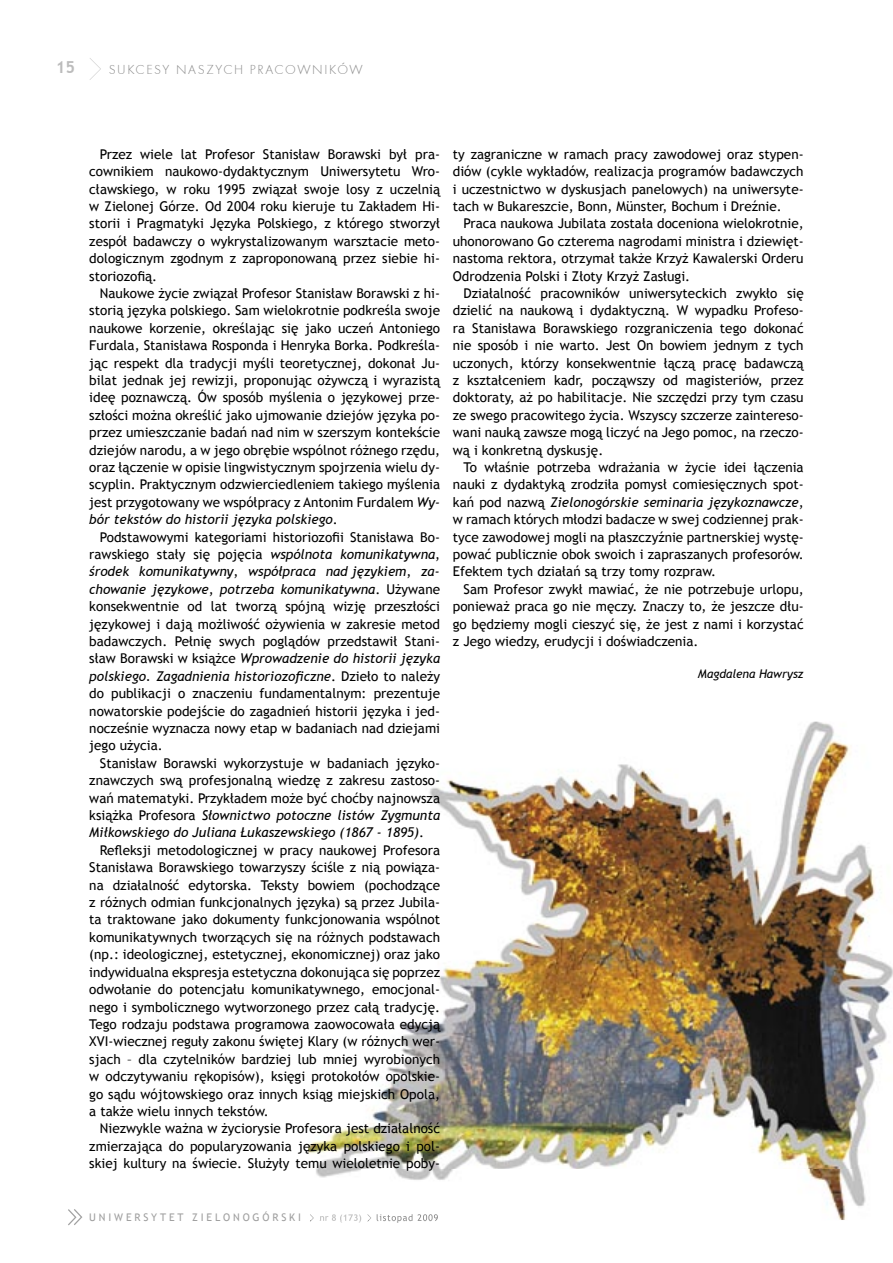
<style>
.page{position:relative;width:893px;height:1263px;background:#fff}
.page>*{position:absolute;margin:0;border:0;box-sizing:border-box;transform-origin:0 0}
.t1{font:700 16.5px "Trebuchet MS";color:#bcbcbc}
.t2{font:13.5px/17.4px "Trebuchet MS";color:#000;text-align:justify}
.t3{font:13.5px "Futura TEE Ligh";letter-spacing:.12em;color:#888}
.t4{font:italic 12px "Trebuchet MS";color:#000}
.t5{font:10.5px "Trebuchet MS";letter-spacing:.27em;color:#9f9f9f}
.s1{font-style:italic}
</style>
<div class="page">
<svg style="left:90px;top:58px;width:11px;height:22px"></svg>
<svg style="left:68px;top:1209px;width:14px;height:16px"></svg>
<img style="left:308px;top:722px;width:585px;height:498px">
<svg style="left:320px;top:1216px;width:4px;height:4px"></svg>
<img style="left:325px;top:1214px;width:36px;height:6px">
<img style="left:377px;top:1214px;width:35px;height:6px">
<img style="left:414px;top:1214px;width:24px;height:6px">
<svg style="left:310px;top:1214px;width:4px;height:8px"></svg>
<svg style="left:367px;top:1214px;width:4px;height:8px"></svg>
<p class="t1" style="left:56px;top:57px;width:21px">15</p>
<p class="t3" style="left:109px;top:61px;width:256px">SUKCESY NASZYCH PRACOWNIKÓW</p>
<p class="t2" style="left:89px;top:145px;width:352px;text-indent:11px">Przez wiele lat Profesor Stanisław Borawski był pra&shy;cownikiem naukowo-dydaktycznym Uniwersytetu Wro&shy;cławskiego, w roku 1995 związał swoje losy z uczelnią w Zielonej Górze. Od 2004 roku kieruje tu Zakładem Hi&shy;storii i Pragmatyki Języka Polskiego, z którego stworzył zespół badawczy o wykrystalizowanym warsztacie meto&shy;dologicznym zgodnym z zaproponowaną przez siebie hi&shy;storiozofią.</p>
<p class="t2" style="left:89px;top:285px;width:352px;text-indent:11px">Naukowe życie związał Profesor Stanisław Borawski z hi&shy;storią języka polskiego. Sam wielokrotnie podkreśla swoje naukowe korzenie, określając się jako uczeń Antoniego Furdala, Stanisława Rosponda i Henryka Borka. Podkreśla&shy;jąc respekt dla tradycji myśli teoretycznej, dokonał Ju&shy;bilat jednak jej rewizji, proponując ożywczą i wyrazistą ideę poznawczą. Ów sposób myślenia o językowej prze&shy;szłości można określić jako ujmowanie dziejów języka po&shy;przez umieszczanie badań nad nim w szerszym kontekście dziejów narodu, a w jego obrębie wspólnot różnego rzędu, oraz łączenie w opisie lingwistycznym spojrzenia wielu dy&shy;scyplin. Praktycznym odzwierciedleniem takiego myślenia jest przygotowany we współpracy z Antonim Furdalem <span class="s1">Wy&shy;bór tekstów do historii języka polskiego</span>.</p>
<p class="t2" style="left:89px;top:528px;width:352px;text-indent:11px">Podstawowymi kategoriami historiozofii Stanisława Bo&shy;rawskiego stały się pojęcia <span class="s1">wspólnota komunikatywna</span>, <span class="s1">środek komunikatywny</span>, <span class="s1">współpraca nad językiem</span>, <span class="s1">za&shy;chowanie językowe</span>, <span class="s1">potrzeba komunikatywna</span>. Używane konsekwentnie od lat tworzą spójną wizję przeszłości językowej i dają możliwość ożywienia w zakresie metod badawczych. Pełnię swych poglądów przedstawił Stani&shy;sław Borawski w książce <span class="s1">Wprowadzenie do historii języka polskiego. Zagadnienia historiozoficzne</span>. Dzieło to należy do publikacji o znaczeniu fundamentalnym: prezentuje nowatorskie podejście do zagadnień historii języka i jed&shy;nocześnie wyznacza nowy etap w badaniach nad dziejami jego użycia.</p>
<p class="t2" style="left:89px;top:754px;width:352px;text-indent:11px">Stanisław Borawski wykorzystuje w badaniach języko&shy;znawczych swą profesjonalną wiedzę z zakresu zastoso&shy;wań matematyki. Przykładem może być choćby najnowsza książka Profesora <span class="s1">Słownictwo potoczne listów Zygmunta Miłkowskiego do Juliana Łukaszewskiego (1867 - 1895)</span>.</p>
<p class="t2" style="left:89px;top:841px;width:352px;text-indent:11px">Refleksji metodologicznej w pracy naukowej Profesora Stanisława Borawskiego towarzyszy ściśle z nią powiąza&shy;na działalność edytorska. Teksty bowiem (pochodzące z różnych odmian funkcjonalnych języka) są przez Jubila&shy;ta traktowane jako dokumenty funkcjonowania wspólnot komunikatywnych tworzących się na różnych podstawach (np.: ideologicznej, estetycznej, ekonomicznej) oraz jako indywidualna ekspresja estetyczna dokonująca się poprzez odwołanie do potencjału komunikatywnego, emocjonal&shy;nego i symbolicznego wytworzonego przez całą tradycję.<br>Tego rodzaju podstawa programowa zaowocowała edycją XVI-wiecznej reguły zakonu świętej Klary (w różnych wer&shy;sjach – dla czytelników bardziej lub mniej wyrobionych w odczytywaniu rękopisów), księgi protokołów opolskie&shy;go sądu wójtowskiego oraz innych ksiąg miejskich Opola, a także wielu innych tekstów.</p>
<p class="t2" style="left:89px;top:1120px;width:352px;text-indent:11px">Niezwykle ważna w życiorysie Profesora jest działalność zmierzająca do popularyzowania języka polskiego i pol&shy;skiej kultury na świecie. Służyły temu wieloletnie poby-</p>
<p class="t2" style="left:453px;top:145px;width:352px">ty zagraniczne w ramach pracy zawodowej oraz stypen&shy;diów (cykle wykładów, realizacja programów badawczych i uczestnictwo w dyskusjach panelowych) na uniwersyte&shy;tach w Bukareszcie, Bonn, Münster, Bochum i Dreźnie.</p>
<p class="t2" style="left:453px;top:215px;width:352px;text-indent:11px">Praca naukowa Jubilata została doceniona wielokrotnie, uhonorowano Go czterema nagrodami ministra i dziewięt&shy;nastoma rektora, otrzymał także Krzyż Kawalerski Orderu Odrodzenia Polski i Złoty Krzyż Zasługi.</p>
<p class="t2" style="left:453px;top:285px;width:352px;text-indent:11px">Działalność pracowników uniwersyteckich zwykło się dzielić na naukową i dydaktyczną. W wypadku Profeso&shy;ra Stanisława Borawskiego rozgraniczenia tego dokonać nie sposób i nie warto. Jest On bowiem jednym z tych uczonych, którzy konsekwentnie łączą pracę badawczą z kształceniem kadr, począwszy od magisteriów, przez doktoraty, aż po habilitacje. Nie szczędzi przy tym czasu ze swego pracowitego życia. Wszyscy szczerze zaintereso&shy;wani nauką zawsze mogą liczyć na Jego pomoc, na rzeczo&shy;wą i konkretną dyskusję.</p>
<p class="t2" style="left:453px;top:459px;width:352px;text-indent:11px">To właśnie potrzeba wdrażania w życie idei łączenia nauki z dydaktyką zrodziła pomysł comiesięcznych spot&shy;kań pod nazwą <span class="s1">Zielonogórskie seminaria językoznawcze</span>, w ramach których młodzi badacze w swej codziennej prak&shy;tyce zawodowej mogli na płaszczyźnie partnerskiej wystę&shy;pować publicznie obok swoich i zapraszanych profesorów.<br>Efektem tych działań są trzy tomy rozpraw.</p>
<p class="t2" style="left:453px;top:580px;width:352px;text-indent:11px">Sam Profesor zwykł mawiać, że nie potrzebuje urlopu, ponieważ praca go nie męczy. Znaczy to, że jeszcze dłu&shy;go będziemy mogli cieszyć się, że jest z nami i korzystać z Jego wiedzy, erudycji i doświadczenia.</p>
<p class="t4" style="left:698px;top:666px;width:107px">Magdalena Hawrysz</p>
<p class="t5" style="left:89px;top:1211px;width:213px">UNIWERSYTET ZIELONOGÓRSKI</p>
</div>
